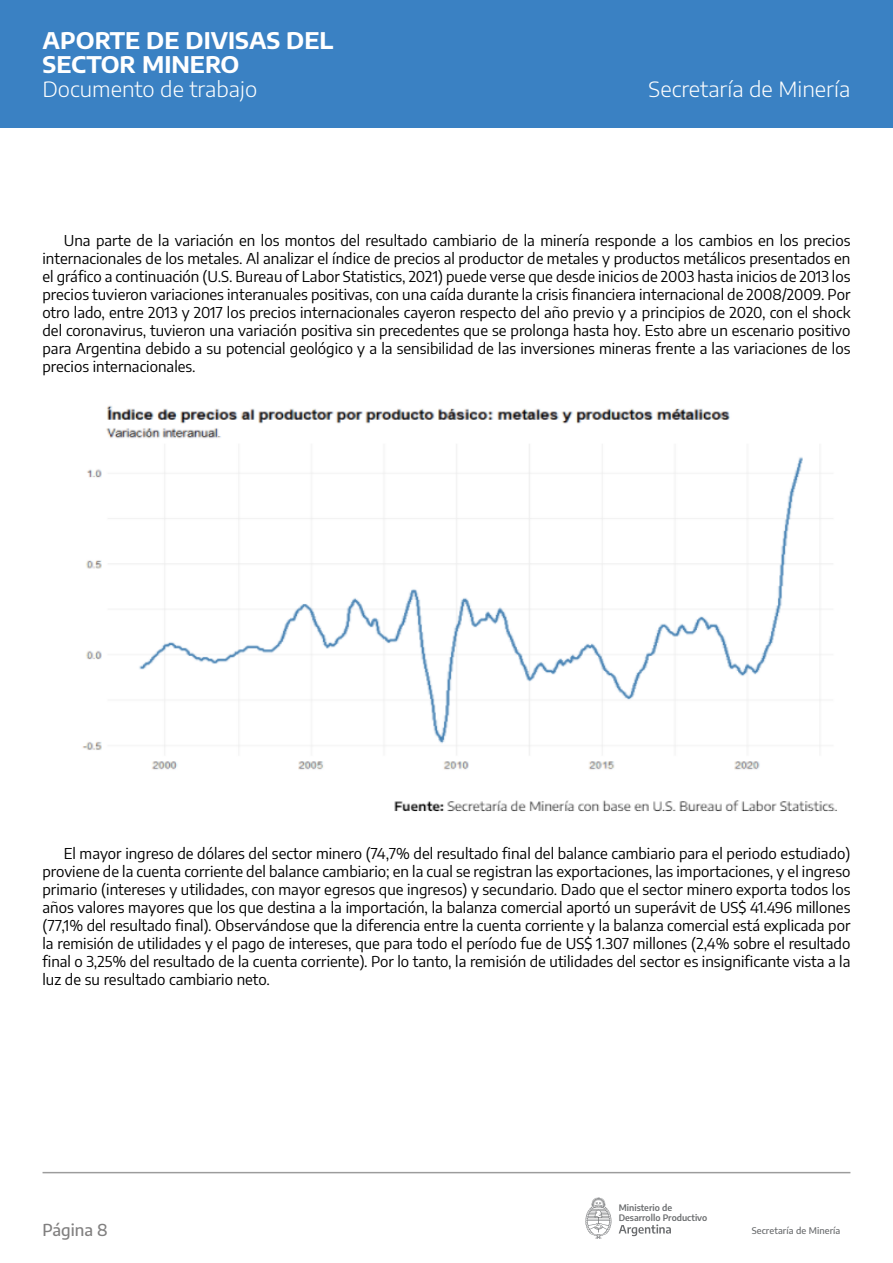
<style>
.page{position:relative;width:893px;height:1263px;background:#fff}
.page>*{position:absolute;margin:0;border:0;box-sizing:border-box;transform-origin:0 0}
.t1{font:700 22.5px/24px "Encode Sans Semi Expanded";color:#fff}
.t2{font:300 21px "Encode Sans Semi Expanded";color:#fff}
.t3{font:500 16.5px "Encode Sans";color:#818080}
.t4{font:15px/18px "Encode Sans";color:#000;text-align:justify}
.t5{font:500 9.15px "Encode Sans";letter-spacing:.01em;color:#6b6d6f}
.t6{font:600 8.7px/9.9px "Encode Sans";color:#6b6d6f}
</style>
<div class="page">
<div style="left:1px;top:0;width:892px;height:128px;background:#3a81c3"></div>
<svg style="left:585px;top:1197px;width:26px;height:42px"></svg>
<svg style="left:619px;top:1224px;width:52px;height:12px"></svg>
<hr style="left:43px;top:1172px;width:807px;height:1px;background:#000">
<img style="left:82px;top:405px;width:755px;height:407px">
<h1 class="t1" style="left:43px;top:26px;width:292px">APORTE DE DIVISAS DEL<br>SECTOR MINERO</h1>
<h2 class="t2" style="left:43px;top:74px;width:216px">Documento de trabajo</h2>
<h2 class="t2" style="left:648px;top:75px;width:204px">Secretaría de Minería</h2>
<p class="t4" style="left:43px;top:231px;width:809px;text-indent:21px">Una parte de la variación en los montos del resultado cambiario de la minería responde a los cambios en los precios internacionales de los metales. Al analizar el índice de precios al productor de metales y productos metálicos presentados en el gráfico a continuación (U.S. Bureau of Labor Statistics, 2021) puede verse que desde inicios de 2003 hasta inicios de 2013 los precios tuvieron variaciones interanuales positivas, con una caída durante la crisis financiera internacional de 2008/2009. Por otro lado, entre 2013 y 2017 los precios internacionales cayeron respecto del año previo y a principios de 2020, con el shock del coronavirus, tuvieron una variación positiva sin precedentes que se prolonga hasta hoy. Esto abre un escenario positivo para Argentina debido a su potencial geológico y a la sensibilidad de las inversiones mineras frente a las variaciones de los precios internacionales.</p>
<p class="t4" style="left:43px;top:843px;width:809px;text-indent:21px">El mayor ingreso de dólares del sector minero (74,7% del resultado final del balance cambiario para el periodo estudiado) proviene de la cuenta corriente del balance cambiario; en la cual se registran las exportaciones, las importaciones, y el ingreso primario (intereses y utilidades, con mayor egresos que ingresos) y secundario. Dado que el sector minero exporta todos los años valores mayores que los que destina a la importación, la balanza comercial aportó un superávit de US$ 41.496 millones (77,1% del resultado final). Observándose que la diferencia entre la cuenta corriente y la balanza comercial está explicada por la remisión de utilidades y el pago de intereses, que para todo el período fue de US$ 1.307 millones (2,4% sobre el resultado final o 3,25% del resultado de la cuenta corriente). Por lo tanto, la remisión de utilidades del sector es insignificante vista a la luz de su resultado cambiario neto.</p>
<p class="t3" style="left:43px;top:1218px;width:67px">Página 8</p>
<p class="t6" style="left:619px;top:1202px;width:90px">Ministerio de<br>Desarrollo Productivo</p>
<p class="t5" style="left:752px;top:1224px;width:90px">Secretaría de Minería</p>
</div>
